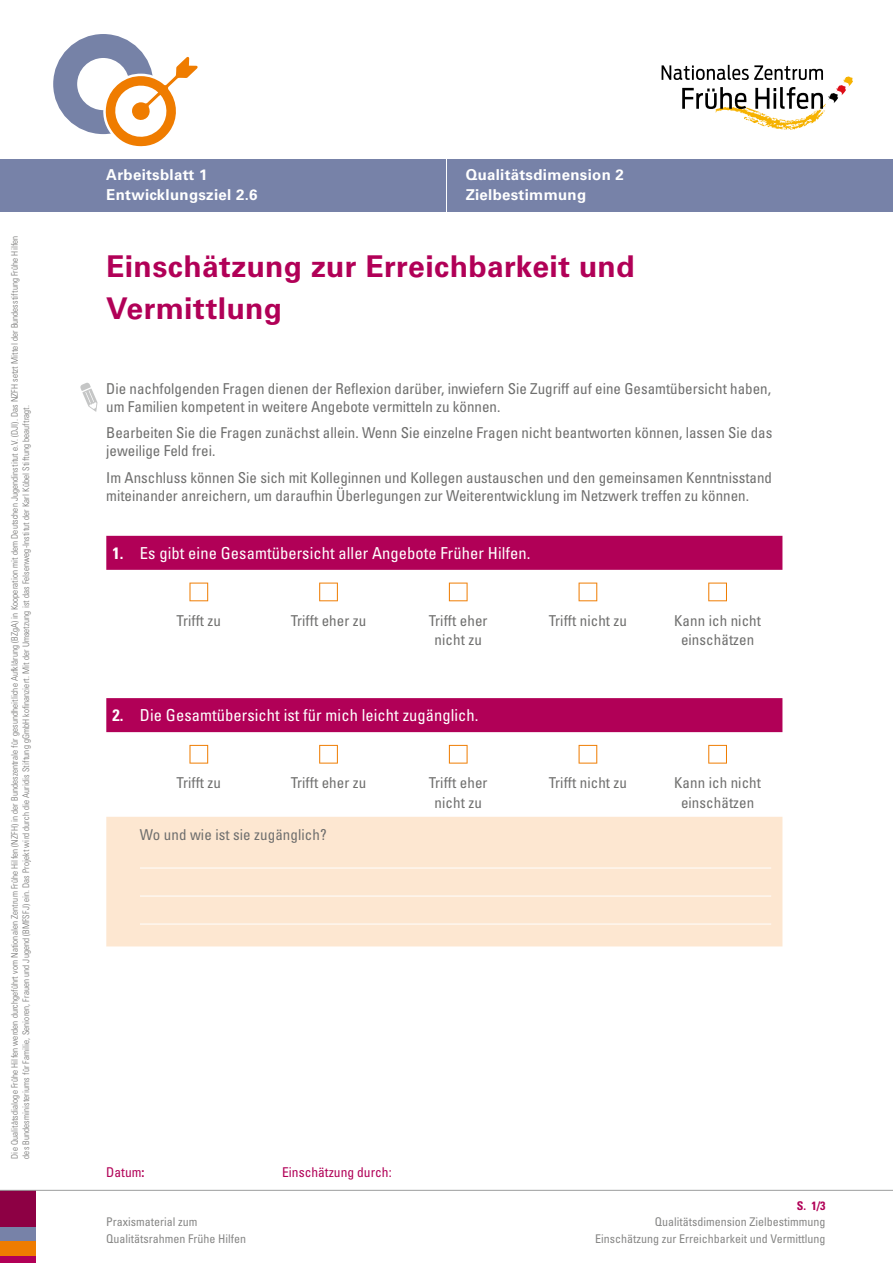
<style>
.page{position:relative;width:893px;height:1263px;background:#fff}
.page>*{position:absolute;margin:0;border:0;box-sizing:border-box;transform-origin:0 0}
.t1{font:700 30px/42px "Univers LT Std";letter-spacing:.01em;color:#b10057}
.p_TKopf{font:condensed 16.5px "Univers LT Std";letter-spacing:.005em;color:#fff}
.p_TKopf-2{font:700 condensed 16.5px "Univers LT Std";color:#fff}
.Text_Univers_10_13_pt{font:condensed 15px/19.5px "Univers LT Std";color:#6f6f6e;text-align:center}
.p_Bold_10_13_weiss{font:700 15px/19.5px "Univers LT Std";letter-spacing:.02em;color:#fff}
.t2{font:condensed 13.5px "Univers LT Std";color:#b10057}
.p_57_Con_8_11_Pt{font:condensed 12px/16.5px "Univers LT Std";color:#878786;text-align:right}
.t3{font:700 condensed 12px "Univers LT Std";color:#b10057}
.t4{font:300 condensed 9px/11.2px "Univers LT Std";letter-spacing:.01em;color:#6f6f6e}
.s1{font-weight:700}
</style>
<div class="page">
<div style="left:0;top:1255px;width:35px;height:8px;background:#b10057"></div>
<div style="left:0;top:1191px;width:35px;height:36px;background:#8d0044"></div>
<div style="left:0;top:1227px;width:35px;height:14px;background:#7782a8"></div>
<div style="left:0;top:1241px;width:35px;height:14px;background:#ef7c00"></div>
<div style="left:0;top:159px;width:893px;height:53px;background:#7782a8"></div>
<hr style="left:446px;top:147px;width:1px;height:74px;background:#fff">
<hr style="left:0;top:1190px;width:893px;height:1px;background:#9c9d9d">
<div style="left:53px;top:34px;width:100px;height:100px;border:24px solid #7682a7;border-radius:50%"></div>
<svg style="left:101px;top:52px;width:97px;height:95px"></svg>
<svg style="left:80px;top:383px;width:17px;height:29px"></svg>
<div style="left:106px;top:536px;width:676px;height:34px;background:#b10057"></div>
<svg style="left:189px;top:583px;width:19px;height:18px"></svg>
<svg style="left:319px;top:583px;width:19px;height:18px"></svg>
<svg style="left:449px;top:583px;width:19px;height:18px"></svg>
<svg style="left:579px;top:583px;width:18px;height:18px"></svg>
<svg style="left:708px;top:583px;width:19px;height:18px"></svg>
<div style="left:106px;top:698px;width:676px;height:34px;background:#b10057"></div>
<div style="left:106px;top:817px;width:676px;height:129px;background:#fde7d1"></div>
<svg style="left:189px;top:745px;width:19px;height:19px"></svg>
<svg style="left:319px;top:745px;width:19px;height:19px"></svg>
<svg style="left:449px;top:745px;width:19px;height:19px"></svg>
<svg style="left:579px;top:745px;width:18px;height:19px"></svg>
<svg style="left:708px;top:745px;width:19px;height:19px"></svg>
<hr style="left:140px;top:868px;width:631px;height:1px;background:#fff">
<hr style="left:140px;top:896px;width:631px;height:1px;background:#fff">
<hr style="left:140px;top:924px;width:631px;height:1px;background:#fff">
<svg style="left:662px;top:65px;width:191px;height:65px"></svg>
<p class="t4" style="left:9px;top:1158px;width:924px;rotate:-90deg">Die Qualitätsdialoge Frühe Hilfen werden durchgeführt vom Nationalen Zentrum Frühe Hilfen (NZFH) in der Bundeszentrale für gesundheitliche Aufklärung (BZgA) in Kooperation mit dem Deutschen Jugendinstitut e.V. (DJI). Das NZFH setzt Mittel der Bundesstiftung Frühe Hilfen des Bundesministeriums für Familie, Senioren, Frauen und Jugend (BMFSFJ) ein. Das Projekt wird durch die Auridis Stiftung gGmbH kofinanziert. Mit der Umsetzung ist das Felsenweg-Institut der Karl Kübel Stiftung beauftragt.</p>
<p class="p_Bold_10_13_weiss" style="left:106px;top:165px;width:153px">Arbeitsblatt 1<br>Entwicklungsziel 2.6</p>
<p class="p_Bold_10_13_weiss" style="left:466px;top:165px;width:160px">Qualitätsdimension 2</p>
<p class="p_Bold_10_13_weiss" style="left:466px;top:185px;width:122px">Zielbestimmung</p>
<h1 class="t1" style="left:106px;top:246px;width:530px">Einschätzung zur Erreichbarkeit und<br>Vermittlung</h1>
<p class="Text_Univers_10_13_pt" style="left:106px;top:379px;width:666px;line-height:18px;text-align:left">Die nachfolgenden Fragen dienen der Reflexion darüber, inwiefern Sie Zugriff auf eine Gesamtübersicht haben, um Familien kompetent in weitere Angebote vermitteln zu können.</p>
<p class="Text_Univers_10_13_pt" style="left:106px;top:423px;width:668px;line-height:18px;text-align:left">Bearbeiten Sie die Fragen zunächst allein. Wenn Sie einzelne Fragen nicht beantworten können, lassen Sie das jeweilige Feld frei.</p>
<p class="Text_Univers_10_13_pt" style="left:106px;top:468px;width:667px;line-height:18px;text-align:left">Im Anschluss können Sie sich mit Kolleginnen und Kollegen austauschen und den gemeinsamen Kenntnisstand miteinander anreichern, um daraufhin Überlegungen zur Weiterentwicklung im Netzwerk treffen zu können.</p>
<p class="p_TKopf-2" style="left:112px;top:543px;width:13px">1.</p>
<p class="p_TKopf" style="left:140px;top:542px;width:392px">Es gibt eine Gesamtübersicht aller Angebote Früher Hilfen.</p>
<p class="Text_Univers_10_13_pt" style="left:177px;top:611px;width:46px">Trifft zu</p>
<p class="Text_Univers_10_13_pt" style="left:291px;top:611px;width:77px">Trifft eher zu</p>
<p class="Text_Univers_10_13_pt" style="left:429px;top:611px;width:60px">Trifft eher nicht zu</p>
<p class="Text_Univers_10_13_pt" style="left:549px;top:611px;width:80px">Trifft nicht zu</p>
<p class="Text_Univers_10_13_pt" style="left:674px;top:611px;width:88px">Kann ich nicht einschätzen</p>
<p class="p_TKopf-2" style="left:112px;top:705px;width:13px">2.</p>
<p class="p_TKopf" style="left:140px;top:705px;width:340px">Die Gesamtübersicht ist für mich leicht zugänglich.</p>
<p class="Text_Univers_10_13_pt" style="left:177px;top:773px;width:46px">Trifft zu</p>
<p class="Text_Univers_10_13_pt" style="left:291px;top:773px;width:77px">Trifft eher zu</p>
<p class="Text_Univers_10_13_pt" style="left:429px;top:773px;width:60px">Trifft eher nicht zu</p>
<p class="Text_Univers_10_13_pt" style="left:549px;top:773px;width:80px">Trifft nicht zu</p>
<p class="Text_Univers_10_13_pt" style="left:674px;top:773px;width:88px">Kann ich nicht einschätzen</p>
<p class="Text_Univers_10_13_pt" style="left:140px;top:825px;width:188px">Wo und wie ist sie zugänglich?</p>
<p class="t2" style="left:106px;top:1163px;width:40px">Datum<span class="s1">:</span></p>
<p class="t2" style="left:282px;top:1163px;width:111px">Einschätzung durch:</p>
<p class="p_57_Con_8_11_Pt" style="left:106px;top:1213px;width:141px;text-align:left">Praxismaterial zum<br>Qualitätsrahmen Frühe Hilfen</p>
<p class="t3" style="left:797px;top:1198px;width:30px">S. 1/3</p>
<p class="p_57_Con_8_11_Pt" style="left:595px;top:1213px;width:232px">Qualitätsdimension Zielbestimmung<br>Einschätzung zur Erreichbarkeit und Vermittlung</p>
</div>
